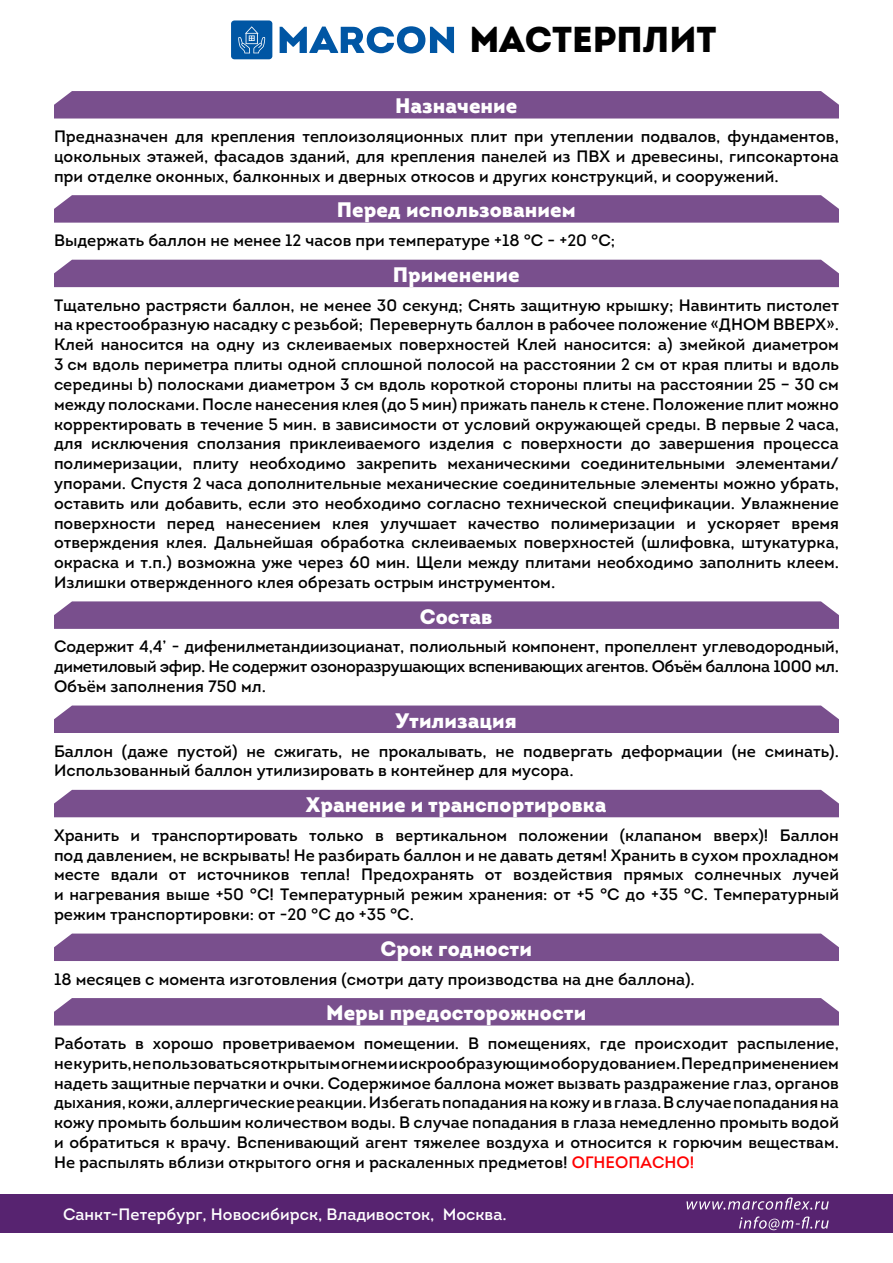
<style>
.page{position:relative;width:893px;height:1263px;background:#fff}
.page>*{position:absolute;margin:0;border:0;box-sizing:border-box;transform-origin:0 0}
.t1{font:900 36px "Intro";color:#000}
.t2{font:900 21px "Intro";color:#fff}
.t3{font:16.5px/19.8px "Intro";color:#000;text-align:justify}
.t4{font:16.5px "Intro";color:#fff}
.s1{color:#f00}
</style>
<div class="page">
<div style="left:0;top:1194px;width:893px;height:39px;background:#572370"></div>
<svg style="left:54px;top:91px;width:785px;height:28px;background:#7d5490"></svg>
<svg style="left:54px;top:195px;width:785px;height:28px;background:#7d5490"></svg>
<div style="left:54px;top:260px;width:785px;height:27px;background:#794f8d"></div>
<svg style="left:54px;top:601px;width:785px;height:28px;background:#7d5490"></svg>
<div style="left:54px;top:705px;width:785px;height:28px;background:#794f8d"></div>
<div style="left:54px;top:790px;width:785px;height:27px;background:#794f8d"></div>
<div style="left:54px;top:933px;width:785px;height:28px;background:#794f8d"></div>
<div style="left:54px;top:998px;width:785px;height:27px;background:#794f8d"></div>
<div style="left:231px;top:20px;width:41px;height:39px;background:#0056a4;border-radius:3px"></div>
<svg style="left:238px;top:26px;width:27px;height:27px"></svg>
<svg style="left:280px;top:26px;width:174px;height:27px"></svg>
<svg style="left:686px;top:1197px;width:143px;height:13px"></svg>
<svg style="left:739px;top:1216px;width:90px;height:14px"></svg>
<h1 class="t1" style="left:469px;top:16px;width:249px">МАСТЕРПЛИТ</h1>
<p class="t2" style="left:395px;top:92px;width:124px">Назначение</p>
<p class="t3" style="left:54px;top:126px;width:786px">Предназначен для крепления теплоизоляционных плит при утеплении подвалов, фундаментов, цокольных этажей, фасадов зданий, для крепления панелей из ПВХ и древесины, гипсокартона при отделке оконных, балконных и дверных откосов и других конструкций, и сооружений.</p>
<p class="t2" style="left:337px;top:196px;width:240px">Перед использованием</p>
<p class="t3" style="left:54px;top:230px;width:563px">Выдержать баллон не менее 12 часов при температуре +18 °С - +20 °С;</p>
<p class="t2" style="left:393px;top:261px;width:128px">Применение</p>
<p class="t3" style="left:54px;top:295px;width:786px">Тщательно растрясти баллон, не менее 30 секунд; Снять защитную крышку; Навинтить пистолет на крестообразную насадку с резьбой; Перевернуть баллон в рабочее положение «ДНОМ ВВЕРХ».<br>Клей наносится на одну из склеиваемых поверхностей Клей наносится: a) змейкой диаметром 3 см вдоль периметра плиты одной сплошной полосой на расстоянии 2 см от края плиты и вдоль середины b) полосками диаметром 3 см вдоль короткой стороны плиты на расстоянии 25 – 30 см между полосками. После нанесения клея (до 5 мин) прижать панель к стене. Положение плит можно корректировать в течение 5 мин. в зависимости от условий окружающей среды. В первые 2 часа, для исключения сползания приклеиваемого изделия с поверхности до завершения процесса полимеризации, плиту необходимо закрепить механическими соединительными элементами/ упорами. Спустя 2 часа дополнительные механические соединительные элементы можно убрать, оставить или добавить, если это необходимо согласно технической спецификации. Увлажнение поверхности перед нанесением клея улучшает качество полимеризации и ускоряет время отверждения клея. Дальнейшая обработка склеиваемых поверхностей (шлифовка, штукатурка, окраска и т.п.) возможна уже через 60 мин. Щели между плитами необходимо заполнить клеем.<br>Излишки отвержденного клея обрезать острым инструментом.</p>
<p class="t2" style="left:420px;top:602px;width:74px">Состав</p>
<p class="t3" style="left:54px;top:637px;width:786px">Содержит 4,4’ - дифенилметандиизоцианат, полиольный компонент, пропеллент углеводородный, диметиловый эфир. Не содержит озоноразрушающих вспенивающих агентов. Объём баллона 1000 мл.<br>Объём заполнения 750 мл.</p>
<p class="t2" style="left:396px;top:706px;width:123px">Утилизация</p>
<p class="t3" style="left:54px;top:741px;width:786px">Баллон (даже пустой) не сжигать, не прокалывать, не подвергать деформации (не сминать).<br>Использованный баллон утилизировать в контейнер для мусора.</p>
<p class="t2" style="left:306px;top:791px;width:302px">Хранение и транспортировка</p>
<p class="t3" style="left:54px;top:825px;width:786px">Хранить и транспортировать только в вертикальном положении (клапаном вверх)! Баллон под давлением, не вскрывать! Не разбирать баллон и не давать детям! Хранить в сухом прохладном месте вдали от источников тепла! Предохранять от воздействия прямых солнечных лучей и нагревания выше +50 °С! Температурный режим хранения: от +5 °С до +35 °С. Температурный режим транспортировки: от -20 °С до +35 °С.</p>
<p class="t2" style="left:380px;top:934px;width:153px">Срок годности</p>
<p class="t3" style="left:54px;top:969px;width:642px">18 месяцев с момента изготовления (смотри дату производства на дне баллона).</p>
<p class="t2" style="left:326px;top:999px;width:262px">Меры предосторожности</p>
<p class="t3" style="left:54px;top:1033px;width:786px">Работать в хорошо проветриваемом помещении. В помещениях, где происходит распыление, не курить, не пользоваться открытым огнем и искрообразующим оборудованием. Перед применением надеть защитные перчатки и очки. Содержимое баллона может вызвать раздражение глаз, органов дыхания, кожи, аллергические реакции. Избегать попадания на кожу и в глаза. В случае попадания на кожу промыть большим количеством воды. В случае попадания в глаза немедленно промыть водой и обратиться к врачу. Вспенивающий агент тяжелее воздуха и относится к горючим веществам.<br>Не распылять вблизи открытого огня и раскаленных предметов! <span class="s1">ОГНЕОПАСНО!</span></p>
<p class="t4" style="left:63px;top:1204px;width:445px">Санкт-Петербург, Новосибирск, Владивосток, Москва.</p>
</div>
